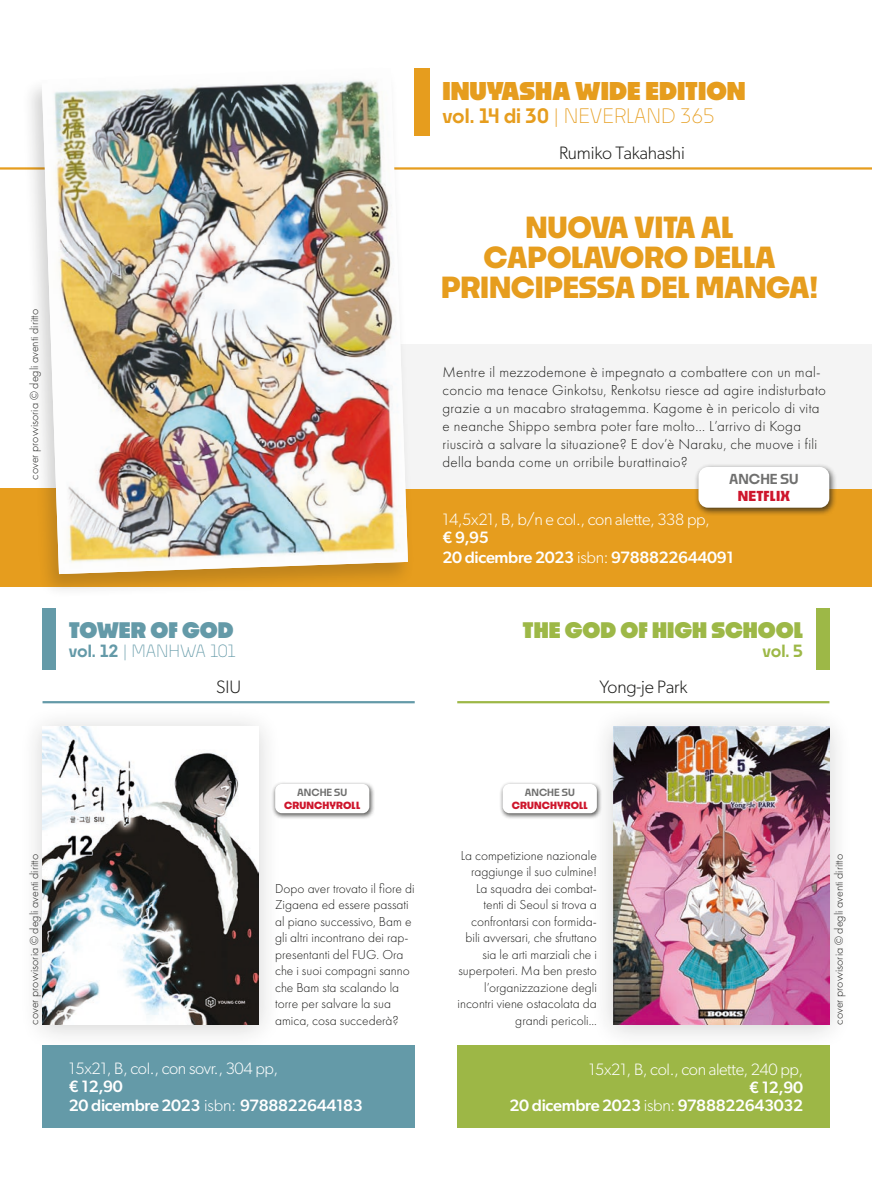
<style>
.page{position:relative;width:872px;height:1191px;background:#fff}
.page>*{position:absolute;margin:0;border:0;box-sizing:border-box;transform-origin:0 0}
.t1{font:700 28.5px/30px "Noka";letter-spacing:-.01em;color:#e69d1e;text-align:center}
.t2{font:900 24px "Noka";color:#e69d1e}
.t3{font:900 21px "Noka";color:#9db847}
.t4{font:900 21px "Noka";color:#649aa8}
.t5{font:300 19.5px "Noka";color:#e69d1e}
.t6{font:300 18px "Gibson";letter-spacing:-.01em;color:#1d1d1b}
.t7{font:500 16.5px "Gibson";letter-spacing:-.02em;color:#fff}
.t8{font:300 16.5px/18px "Gibson";letter-spacing:-.02em;color:#fff}
.t9{font:300 16.5px "Noka";color:#649aa8}
.t10{font:600 16.5px "Noka";color:#9db847}
.t11{font:300 15px/18px "Futura PT";letter-spacing:.02em;color:#1d1d1b}
.t12{font:300 13.5px/16.5px "Futura PT";color:#1d1d1b;text-align:right}
.t13{font:600 13.5px "Noka";color:#70706f}
.t14{font:700 13.5px "Noka";letter-spacing:.01em;color:#ce162c}
.t15{font:300 12px "Futura PT";color:#1d1d1b}
.t16{font:700 9.75px "Noka";letter-spacing:.01em;color:#ce162c}
.t17{font:600 9.75px "Noka";color:#70706f}
.s1{font-weight:600}
.s2{font-weight:500}
.s3{font-weight:300}
</style>
<div class="page">
<div style="left:816px;top:608px;width:13px;height:61px;background:#9db847"></div>
<div style="left:43px;top:608px;width:13px;height:61px;background:#649aa8"></div>
<hr style="left:457px;top:701px;width:372px;height:2px;background:#9db847">
<hr style="left:43px;top:701px;width:372px;height:2px;background:#649aa8">
<div style="left:43px;top:1045px;width:371px;height:82px;background:#649aa8"></div>
<div style="left:457px;top:1045px;width:372px;height:82px;background:#9db746"></div>
<div style="left:0;top:488px;width:872px;height:99px;background:#e69d1e"></div>
<hr style="left:0;top:167px;width:872px;height:3px;background:#e69d1e">
<div style="left:415px;top:68px;width:15px;height:67px;background:#e69d1e"></div>
<div style="left:338px;top:344px;width:534px;height:144px;background:#f4f4f4"></div>
<div style="left:22px;top:65px;width:393px;height:534px;background:#1d1d1b;opacity:.2"></div>
<img style="left:42px;top:68px;width:366px;height:506px">
<div style="left:694px;top:463px;width:143px;height:53px;background:#1d1d1b;opacity:.75"></div>
<div style="left:698px;top:467px;width:131px;height:41px;background:#fff;border-radius:9px"></div>
<div style="left:590px;top:705px;width:263px;height:345px;background:#1d1d1b;opacity:.2"></div>
<img style="left:614px;top:727px;width:215px;height:297px">
<div style="left:19px;top:705px;width:263px;height:345px;background:#1d1d1b;opacity:.2"></div>
<img style="left:43px;top:727px;width:215px;height:297px">
<div style="left:271px;top:781px;width:104px;height:38px;background:#1d1d1b;opacity:.75"></div>
<div style="left:275px;top:784px;width:94px;height:29px;background:#fff;border-radius:7px"></div>
<div style="left:499px;top:781px;width:103px;height:38px;background:#1d1d1b;opacity:.75"></div>
<div style="left:503px;top:784px;width:94px;height:29px;background:#fff;border-radius:7px"></div>
<p class="t2" style="left:442px;top:76px;width:305px">INUYASHA WIDE EDITION</p>
<p class="t5" style="left:442px;top:103px;width:274px"><span class="s1">vol. 14 di 30</span> | NEVERLAND 365</p>
<p class="t6" style="left:559px;top:142px;width:127px">Rumiko Takahashi</p>
<p class="t15" style="left:27px;top:480px;width:172px;rotate:-90deg">cover provvisoria © degli aventi diritto</p>
<p class="t1" style="left:441px;top:211px;width:378px">NUOVA VITA AL<br>CAPOLAVORO DELLA<br>PRINCIPESSA DEL MANGA!</p>
<p class="t11" style="left:442px;top:363px;width:385px">Mentre il mezzodemone è impegnato a combattere con un mal&shy;concio ma tenace Ginkotsu, Renkotsu riesce ad agire indisturbato grazie a un macabro stratagemma. Kagome è in pericolo di vita e neanche Shippo sembra poter fare molto... L’arrivo di Koga riuscirà a salvare la situazione? E dov’è Naraku, che muove i fili della banda come un orribile burattinaio?</p>
<p class="t13" style="left:729px;top:470px;width:71px">ANCHE SU</p>
<p class="t14" style="left:738px;top:488px;width:54px">NETFLIX</p>
<p class="t4" style="left:69px;top:616px;width:166px">TOWER OF GOD</p>
<p class="t9" style="left:69px;top:640px;width:169px"><span class="s1">vol. 12</span> | MANHWA 101</p>
<p class="t8" style="left:442px;top:510px;width:269px">14,5x21, B, b/n e col., con alette, 338 pp, <span class="s2">€ 9,95</span></p>
<p class="t7" style="left:442px;top:547px;width:293px">20 dicembre 2023 <span class="s3">isbn:</span> 9788822644091</p>
<p class="t3" style="left:522px;top:616px;width:282px">THE GOD OF HIGH SCHOOL</p>
<p class="t10" style="left:762px;top:640px;width:42px">vol. 5</p>
<p class="t6" style="left:216px;top:675px;width:26px">SIU</p>
<p class="t6" style="left:599px;top:675px;width:89px">Yong-je Park</p>
<p class="t17" style="left:297px;top:786px;width:51px">ANCHE SU</p>
<p class="t16" style="left:284px;top:799px;width:78px">CRUNCHYROLL</p>
<p class="t17" style="left:525px;top:786px;width:51px">ANCHE SU</p>
<p class="t16" style="left:512px;top:799px;width:78px">CRUNCHYROLL</p>
<p class="t12" style="left:457px;top:847px;width:141px">La competizione nazionale raggiunge il suo culmine!<br>La squadra dei combat&shy;tenti di Seoul si trova a confrontarsi con formida&shy;bili avversari, che sfruttano sia le arti marziali che i superpoteri. Ma ben presto l’organizzazione degli incontri viene ostacolata da grandi pericoli...</p>
<p class="t15" style="left:27px;top:1024px;width:172px;rotate:-90deg">cover provvisoria © degli aventi diritto</p>
<p class="t15" style="left:832px;top:1024px;width:172px;rotate:-90deg">cover provvisoria © degli aventi diritto</p>
<p class="t12" style="left:275px;top:880px;width:141px;text-align:left">Dopo aver trovato il fiore di<br>Zigaena ed essere passati al piano successivo, Bam e gli altri incontrano dei rap&shy;presentanti del FUG. Ora che i suoi compagni sanno che Bam sta scalando la torre per salvare la sua amica, cosa succederà?</p>
<p class="t8" style="left:69px;top:1059px;width:211px">15x21, B, col., con sovr., 304 pp,</p>
<p class="t7" style="left:69px;top:1076px;width:55px">€ 12,90</p>
<p class="t7" style="left:69px;top:1095px;width:295px">20 dicembre 2023 <span class="s3">isbn:</span> 9788822644183</p>
<p class="t8" style="left:588px;top:1059px;width:216px">15x21, B, col., con alette, 240 pp,</p>
<p class="t7" style="left:749px;top:1077px;width:55px">€ 12,90</p>
<p class="t7" style="left:509px;top:1095px;width:295px">20 dicembre 2023 <span class="s3">isbn:</span> 9788822643032</p>
</div>
